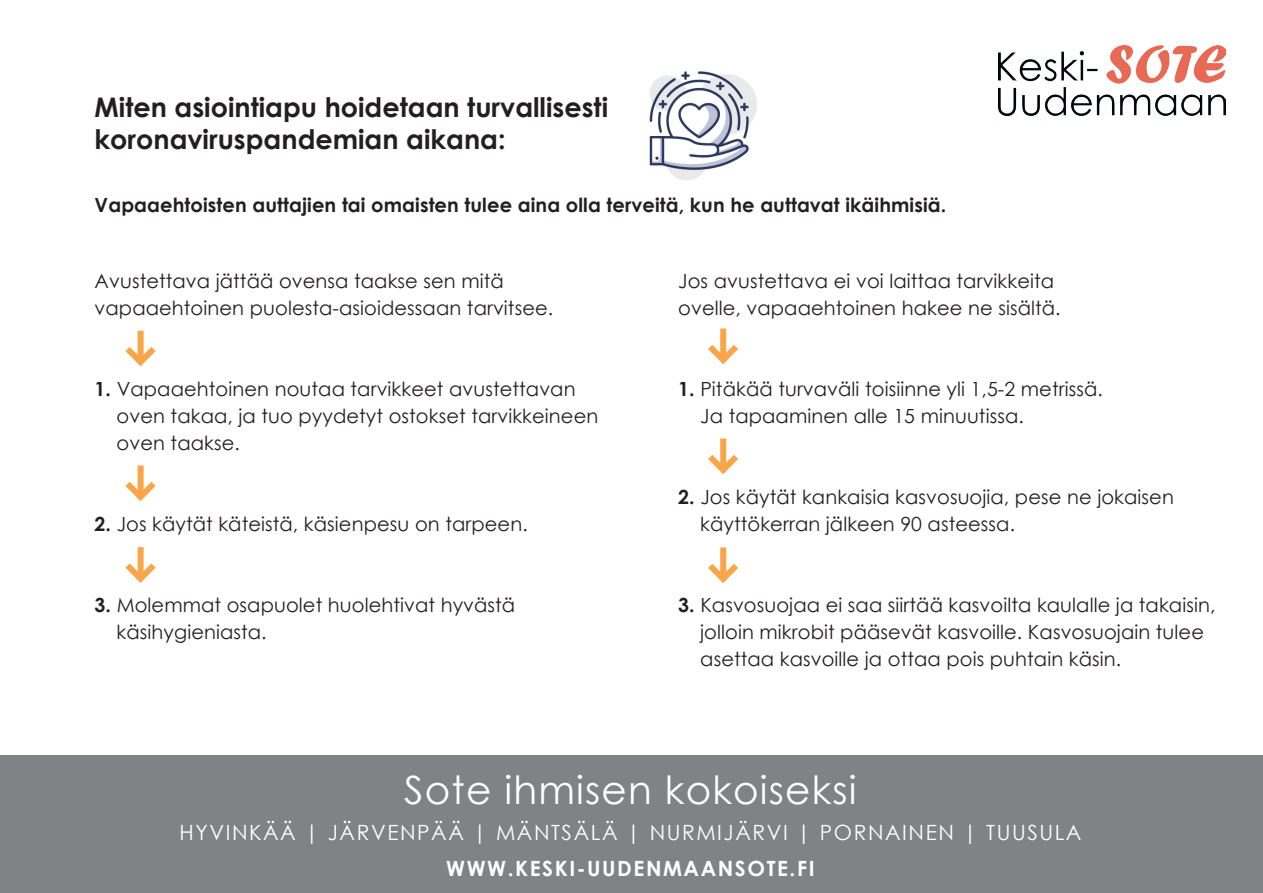
<style>
.page{position:relative;width:1263px;height:893px;background:#fff}
.page>*{position:absolute;margin:0;border:0;box-sizing:border-box;transform-origin:0 0}
.t1{font:39px "Century Gothic";letter-spacing:.03em;color:#fff}
.t2{font:700 27px/32.4px "Century Gothic";color:#231f20}
.t3{font:21px "Century Gothic";letter-spacing:.075em;color:#fff}
.t4{font:700 21px "Century Gothic";letter-spacing:.075em;color:#fff}
.t5{font:19.5px "Century Gothic";letter-spacing:.005em;color:#231f20}
.t6{font:700 19.5px "Century Gothic";letter-spacing:.005em;color:#231f20}
.s1{font-weight:700}
</style>
<div class="page">
<img style="left:998px;top:46px;width:228px;height:70px">
<div style="left:0;top:756px;width:1263px;height:137px;background:#808285"></div>
<div style="left:138px;top:331px;width:6px;height:31px;background:#f9a64a"></div>
<svg style="left:125px;top:340px;width:31px;height:26px"></svg>
<div style="left:138px;top:465px;width:6px;height:31px;background:#f9a64a"></div>
<svg style="left:125px;top:475px;width:31px;height:26px"></svg>
<div style="left:138px;top:547px;width:6px;height:31px;background:#f9a64a"></div>
<svg style="left:125px;top:557px;width:31px;height:26px"></svg>
<div style="left:720px;top:328px;width:6px;height:32px;background:#f9a64a"></div>
<svg style="left:708px;top:338px;width:30px;height:26px"></svg>
<div style="left:720px;top:438px;width:6px;height:31px;background:#f9a64a"></div>
<svg style="left:708px;top:448px;width:30px;height:26px"></svg>
<div style="left:720px;top:547px;width:6px;height:31px;background:#f9a64a"></div>
<svg style="left:708px;top:557px;width:30px;height:26px"></svg>
<img style="left:649px;top:71px;width:108px;height:109px">
<p class="t2" style="left:95px;top:89px;width:515px">Miten asiointiapu hoidetaan turvallisesti koronaviruspandemian aikana:</p>
<p class="t6" style="left:95px;top:191px;width:853px">Vapaaehtoisten auttajien tai omaisten tulee aina olla terveitä, kun he auttavat ikäihmisiä.</p>
<p class="t5" style="left:95px;top:267px;width:411px">Avustettava jättää ovensa taakse sen mitä</p>
<p class="t5" style="left:95px;top:294px;width:460px">vapaaehtoinen puolesta-asioidessaan tarvitsee.</p>
<p class="t5" style="left:95px;top:375px;width:482px"><span class="s1">1.</span> Vapaaehtoinen noutaa tarvikkeet avustettavan</p>
<p class="t5" style="left:117px;top:402px;width:483px">oven takaa, ja tuo pyydetyt ostokset tarvikkeineen</p>
<p class="t5" style="left:117px;top:429px;width:125px">oven taakse.</p>
<p class="t5" style="left:95px;top:510px;width:435px"><span class="s1">2.</span> Jos käytät käteistä, käsienpesu on tarpeen.</p>
<p class="t5" style="left:95px;top:591px;width:422px"><span class="s1">3.</span> Molemmat osapuolet huolehtivat hyvästä</p>
<p class="t5" style="left:117px;top:618px;width:152px">käsihygieniasta.</p>
<p class="t5" style="left:678px;top:267px;width:377px">Jos avustettava ei voi laittaa tarvikkeita</p>
<p class="t5" style="left:678px;top:294px;width:384px">ovelle, vapaaehtoinen hakee ne sisältä.</p>
<p class="t5" style="left:678px;top:375px;width:426px"><span class="s1">1.</span> Pitäkää turvaväli toisiinne yli 1,5-2 metrissä.</p>
<p class="t5" style="left:700px;top:402px;width:325px">Ja tapaaminen alle 15 minuutissa.</p>
<p class="t5" style="left:678px;top:483px;width:497px"><span class="s1">2.</span> Jos käytät kankaisia kasvosuojia, pese ne jokaisen</p>
<p class="t5" style="left:700px;top:510px;width:316px">käyttökerran jälkeen 90 asteessa.</p>
<p class="t5" style="left:678px;top:591px;width:539px"><span class="s1">3.</span> Kasvosuojaa ei saa siirtää kasvoilta kaulalle ja takaisin,</p>
<p class="t5" style="left:700px;top:618px;width:505px">jolloin mikrobit pääsevät kasvoille. Kasvosuojain tulee</p>
<p class="t5" style="left:700px;top:645px;width:422px">asettaa kasvoille ja ottaa pois puhtain käsin.</p>
<p class="t1" style="left:404px;top:762px;width:454px">Sote ihmisen kokoiseksi</p>
<p class="t3" style="left:179px;top:817px;width:903px">HYVINKÄÄ | JÄRVENPÄÄ | MÄNTSÄLÄ | NURMIJÄRVI | PORNAINEN | TUUSULA</p>
<p class="t4" style="left:446px;top:852px;width:370px">WWW.KESKI-UUDENMAANSOTE.FI</p>
</div>
